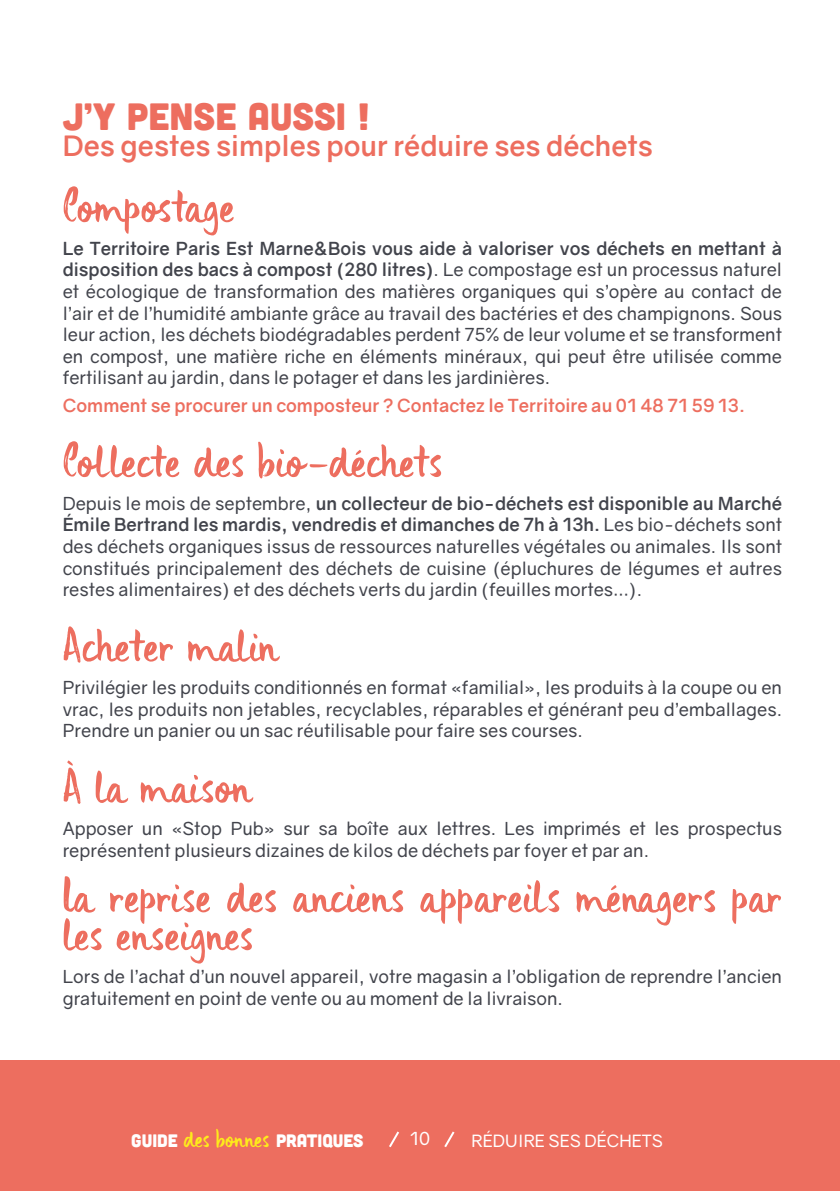
<style>
.page{position:relative;width:840px;height:1191px;background:#fff}
.page>*{position:absolute;margin:0;border:0;box-sizing:border-box;transform-origin:0 0}
.t1{font:50px/38px "DK Uncle Edward";color:#ed6e5f}
.t2{font:50px "DK Uncle Edward";letter-spacing:-.03em;color:#ed6e5f}
.t3{font:50px "DK Uncle Edward";letter-spacing:-.05em;color:#ed6e5f}
.t4{font:38px "Cubano";color:#ed6e5f}
.t5{font:700 28px "Gravity";color:#ed6e5f}
.t6{font:18px/21.6px "Gravity";color:#42444c;text-align:justify}
.t7{font:700 18px "Gravity";color:#ed6e5f}
.t8{font:18px "Cubano";color:#fff}
.t9{font:18px "Gravity";color:#fff}
.t10{font:17px "Gravity";color:#fff}
.s1{font-weight:700}
.s2{font-family:"DK Uncle Edward";font-size:26px;color:#feeb1b}
</style>
<div class="page">
<div style="left:0;top:1060px;width:839px;height:131px;background:#ed6e5f"></div>
<svg style="left:389px;top:1131px;width:10px;height:17px"></svg>
<svg style="left:444px;top:1131px;width:11px;height:16px"></svg>
<p class="t4" style="left:63px;top:92px;width:309px">J’Y PENSE AUSSI !</p>
<p class="t5" style="left:63px;top:128px;width:591px">Des gestes simples pour réduire ses déchets</p>
<p class="t3" style="left:63px;top:178px;width:173px">Compostage</p>
<p class="t6" style="left:63px;top:237px;width:720px"><span class="s1">Le Territoire Paris Est Marne&amp;Bois vous aide à valoriser vos déchets en mettant à disposition des bacs à compost (280 litres)</span>. Le compostage est un processus naturel et écologique de transformation des matières organiques qui s’opère au contact de l’air et de l’humidité ambiante grâce au travail des bactéries et des champignons. Sous leur action, les déchets biodégradables perdent 75% de leur volume et se transforment en compost, une matière riche en éléments minéraux, qui peut être utilisée comme fertilisant au jardin, dans le potager et dans les jardinières.</p>
<p class="t7" style="left:63px;top:394px;width:683px">Comment se procurer un composteur ? Contactez le Territoire au 01 48 71 59 13.</p>
<p class="t2" style="left:63px;top:432px;width:380px">Collecte des bio-déchets</p>
<p class="t6" style="left:63px;top:492px;width:720px">Depuis le mois de septembre, <span class="s1">un collecteur de bio-déchets est disponible au Marché Émile Bertrand les mardis, vendredis et dimanches de 7h à 13h.</span> Les bio-déchets sont des déchets organiques issus de ressources naturelles végétales ou animales. Ils sont constitués principalement des déchets de cuisine (épluchures de légumes et autres restes alimentaires) et des déchets verts du jardin (feuilles mortes…).</p>
<p class="t2" style="left:63px;top:617px;width:217px">Acheter malin</p>
<p class="t6" style="left:63px;top:677px;width:720px">Privilégier les produits conditionnés en format «familial», les produits à la coupe ou en vrac, les produits non jetables, recyclables, réparables et générant peu d’emballages.<br>Prendre un panier ou un sac réutilisable pour faire ses courses.</p>
<p class="t2" style="left:63px;top:758px;width:190px">À la maison</p>
<p class="t6" style="left:63px;top:818px;width:720px">Apposer un «Stop Pub» sur sa boîte aux lettres. Les imprimés et les prospectus représentent plusieurs dizaines de kilos de déchets par foyer et par an.</p>
<p class="t1" style="left:63px;top:880px;width:720px">La reprise des anciens appareils ménagers par les enseignes</p>
<p class="t6" style="left:63px;top:965px;width:720px">Lors de l’achat d’un nouvel appareil, votre magasin a l’obligation de reprendre l’ancien gratuitement en point de vente ou au moment de la livraison.</p>
<p class="t8" style="left:131px;top:1129px;width:234px">GUIDE <span class="s2">des bonnes</span> PRATIQUES</p>
<p class="t9" style="left:409px;top:1127px;width:22px">10</p>
<p class="t10" style="left:471px;top:1130px;width:193px">RÉDUIRE SES DÉCHETS</p>
</div>
